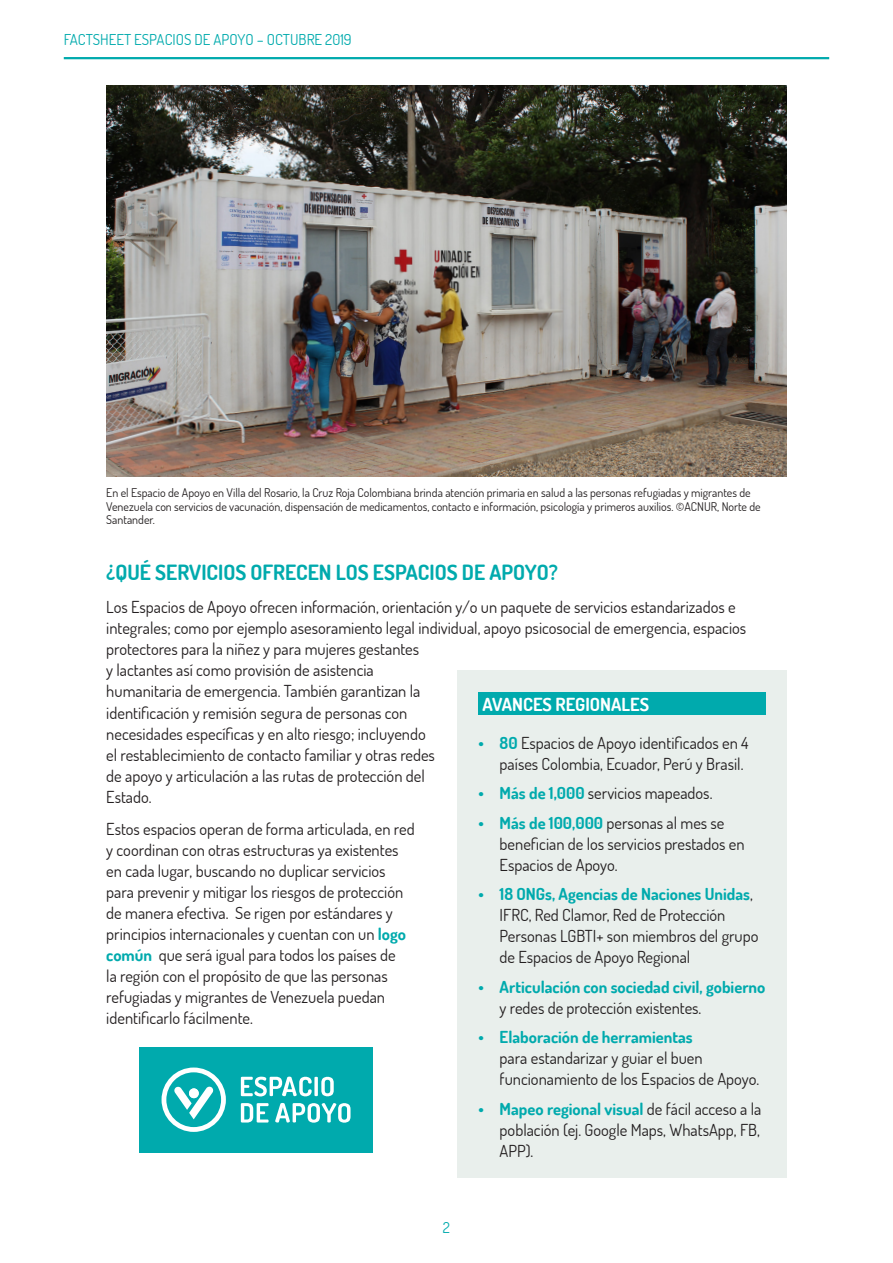
<style>
.page{position:relative;width:893px;height:1263px;background:#fff}
.page>*{position:absolute;margin:0;border:0;box-sizing:border-box;transform-origin:0 0}
.Heading-2{font:700 21px "Dosis";color:#00aaad}
.Heading-1{font:700 18px "Dosis";color:#fff}
.Body{font:16.5px/21px "Dosis";color:#231f20}
.t1{font:700 16.5px/21px "Dosis";color:#00aaad}
.t2{font:15px "Dosis";color:#00aaad}
.Paragraph_Style_1{font:12px/13.5px "Dosis";color:#231f20}
.s1{font-weight:700;color:#00aaad}
.s2{font-weight:400;color:#231f20}
</style>
<div class="page">
<hr style="left:64px;top:57px;width:765px;height:2px;background:#00aaad">
<img style="left:106px;top:85px;width:681px;height:391px">
<div style="left:139px;top:1047px;width:234px;height:105px;background:#00aaad"></div>
<svg style="left:162px;top:1067px;width:64px;height:65px"></svg>
<svg style="left:241px;top:1076px;width:110px;height:47px"></svg>
<div style="left:457px;top:671px;width:330px;height:507px;background:#e9efec"></div>
<div style="left:478px;top:692px;width:287px;height:23px;background:#00aaad"></div>
<p class="t2" style="left:64px;top:30px;width:289px">FACTSHEET ESPACIOS DE APOYO – OCTUBRE 2019</p>
<p class="Paragraph_Style_1" style="left:106px;top:486px;width:656px">En el Espacio de Apoyo en Villa del Rosario, la Cruz Roja Colombiana brinda atención primaria en salud a las personas refugiadas y migrantes de<br>Venezuela con servicios de vacunación, dispensación de medicamentos, contacto e información, psicología y primeros auxilios. ©ACNUR, Norte de<br>Santander.</p>
<p class="Heading-2" style="left:106px;top:558px;width:453px">¿QUÉ SERVICIOS OFRECEN LOS ESPACIOS DE APOYO?</p>
<p class="Body" style="left:106px;top:596px;width:641px">Los Espacios de Apoyo ofrecen información, orientación y/o un paquete de servicios estandarizados e integrales; como por ejemplo asesoramiento legal individual, apoyo psicosocial de emergencia, espacios protectores para la niñez y para mujeres gestantes<br>y lactantes así como provisión de asistencia<br>humanitaria de emergencia. También garantizan la<br>identificación y remisión segura de personas con<br>necesidades específicas y en alto riesgo; incluyendo<br>el restablecimiento de contacto familiar y otras redes<br>de apoyo y articulación a las rutas de protección del<br>Estado.</p>
<p class="Body" style="left:106px;top:818px;width:310px">Estos espacios operan de forma articulada, en red y coordinan con otras estructuras ya existentes en cada lugar, buscando no duplicar servicios para prevenir y mitigar los riesgos de protección de manera efectiva. Se rigen por estándares y principios internacionales y cuentan con un <span class="s1">logo común</span> que será igual para todos los países de<br>la región con el propósito de que las personas refugiadas y migrantes de Venezuela puedan identificarlo fácilmente.</p>
<p class="Heading-1" style="left:483px;top:692px;width:168px">AVANCES REGIONALES</p>
<p class="Body" style="left:500px;top:732px;width:250px;text-indent:-21px"><span class="s1">• 80</span> Espacios de Apoyo identificados en 4 países Colombia, Ecuador, Perú y Brasil.</p>
<p class="Body" style="left:478px;top:782px;width:236px"><span class="s1">• Más de 1,000</span> servicios mapeados.</p>
<p class="Body" style="left:500px;top:812px;width:246px;text-indent:-21px"><span class="s1">• Más de 100,000</span> personas al mes se benefician de los servicios prestados en<br>Espacios de Apoyo.</p>
<p class="Body" style="left:500px;top:883px;width:260px;text-indent:-21px"><span class="s1">• 18 ONGs, Agencias de Naciones Unidas</span>, IFRC, Red Clamor, Red de Protección Personas LGBTI+ son miembros del grupo de Espacios de Apoyo Regional</p>
<p class="t1" style="left:500px;top:976px;width:267px;text-indent:-21px">• Articulación con sociedad civil, gobierno <span class="s2">y redes de protección existentes.</span></p>
<p class="Body" style="left:500px;top:1026px;width:261px;text-indent:-21px"><span class="s1">• Elaboración de herramientas<br></span>para estandarizar y guiar el buen funcionamiento de los Espacios de Apoyo.</p>
<p class="Body" style="left:500px;top:1098px;width:263px;text-align:justify;text-indent:-21px"><span class="s1">• Mapeo regional visual</span> de fácil acceso a la población (ej. Google Maps, WhatsApp, FB, APP).</p>
<p class="t2" style="left:443px;top:1218px;width:9px">2</p>
</div>
